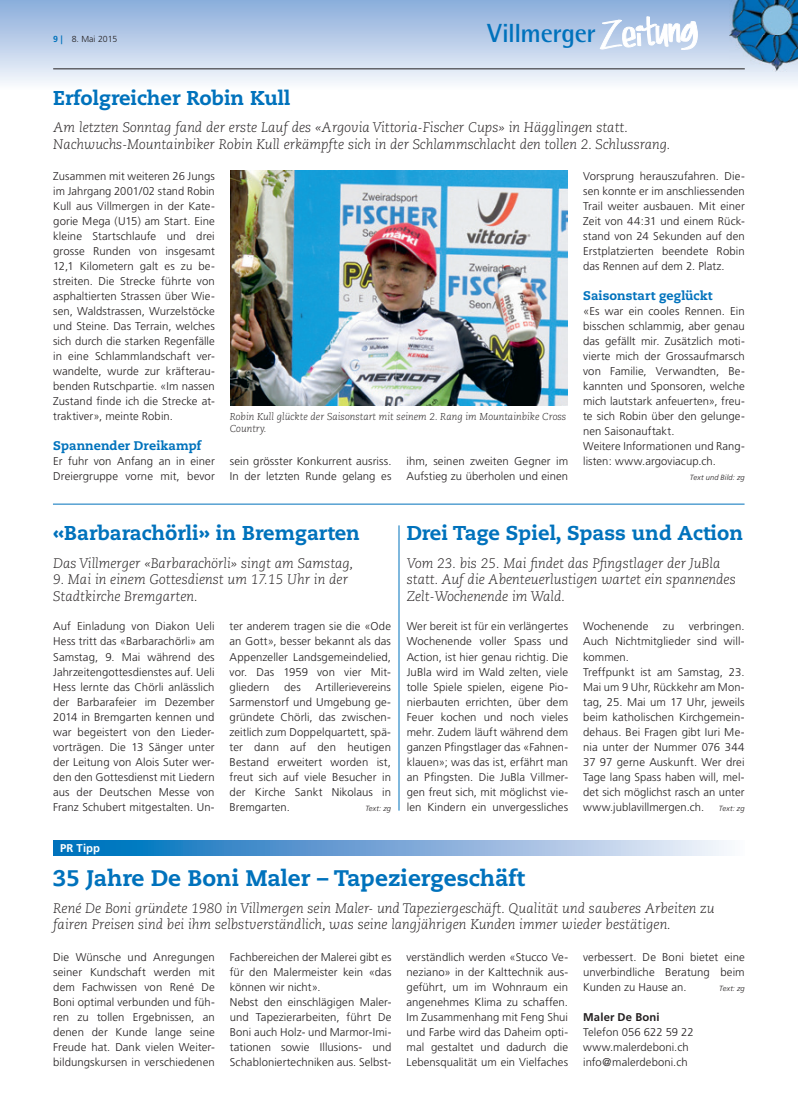
<style>
.page{position:relative;width:798px;height:1117px;background:#fff}
.page>*{position:absolute;margin:0;border:0;box-sizing:border-box;transform-origin:0 0}
.t1{font:700 26.25px "Rotis Semi Sans";letter-spacing:-.02em;color:#0072bc}
.t2{font:800 22.5px "Caecilia";color:#0072bc}
.t3{font:800 20px "Caecilia";color:#0072bc}
.t4{font:italic 300 13.75px/16.5px "Caecilia";color:#231f20}
.t5{font:800 12.5px "Caecilia";letter-spacing:.005em;color:#0072bc}
.t6{font:300 11.25px/15px "Frutiger";letter-spacing:.01em;color:#231f20;text-align:justify}
.t7{font:700 11.25px "Frutiger";letter-spacing:.015em;color:#231f20}
.t8{font:700 11.25px "Frutiger";color:#fff}
.t9{font:italic 300 10px/12px "Caecilia";color:#231f20}
.t10{font:300 8.75px "Frutiger";color:#231f20}
.t11{font:italic 300 7.5px "Frutiger";letter-spacing:.02em;color:#231f20}
.s1{font-weight:700;color:#0072bc}
.s2{font-family:"Myriad";font-weight:700;color:#0072bc}
</style>
<div class="page">
<svg style="left:0;top:0;width:797px;height:83px;background:#bccfe8"></svg>
<svg style="left:600px;top:12px;width:97px;height:45px"></svg>
<img style="left:728px;top:0;width:69px;height:71px">
<hr style="left:53px;top:69px;width:691px;height:1px;background:#231f20">
<svg style="left:53px;top:840px;width:674px;height:15px;background:#73a9d7"></svg>
<img style="left:230px;top:171px;width:337px;height:234px">
<hr style="left:53px;top:503px;width:691px;height:1px;background:#0072bc">
<hr style="left:398px;top:525px;width:1px;height:285px;background:#0072bc">
<p class="t10" style="left:53px;top:34px;width:66px"><span class="s1">9</span> <span class="s2">|</span> 8. Mai 2015</p>
<h1 class="t1" style="left:487px;top:17px;width:110px">Villmerger</h1>
<h3 class="t3" style="left:53px;top:86px;width:238px">Erfolgreicher Robin Kull</h3>
<p class="t4" style="left:53px;top:119px;width:618px">Am letzten Sonntag fand der erste Lauf des «Argovia Vittoria-Fischer Cups» in Hägglingen statt.<br>Nachwuchs-Mountainbiker Robin Kull erkämpfte sich in der Schlammschlacht den tollen 2. Schlussrang.</p>
<p class="t6" style="left:53px;top:169px;width:163px">Zusammen mit weiteren 26 Jungs im Jahrgang 2001/02 stand Robin Kull aus Villmergen in der Kate&shy;gorie Mega (U15) am Start. Eine kleine Startschlaufe und drei gros se Runden von insgesamt 12,1 Kilometern galt es zu be&shy;streiten. Die Strecke führte von asphaltierten Strassen über Wie&shy;sen, Waldstrassen, Wurzelstöcke und Steine. Das Terrain, welches sich durch die starken Regenfälle in eine Schlammlandschaft ver&shy;wandelte, wurde zur kräfterau&shy;benden Rutschpartie. «Im nassen Zustand finde ich die Strecke at&shy;traktiver», meinte Robin.</p>
<p class="t5" style="left:53px;top:438px;width:150px">Spannender Dreikampf</p>
<p class="t6" style="left:53px;top:454px;width:163px">Er fuhr von Anfang an in einer<br>Dreiergruppe vorne mit, bevor</p>
<p class="t6" style="left:230px;top:454px;width:163px">sein grösster Konkurrent ausriss.<br>In der letzten Runde gelang es</p>
<p class="t6" style="left:406px;top:454px;width:163px">ihm, seinen zweiten Gegner im<br>Aufstieg zu überholen und einen</p>
<p class="t6" style="left:583px;top:169px;width:163px">Vorsprung herauszufahren. Die&shy;sen konnte er im anschliessenden Trail weiter ausbauen. Mit einer Zeit von 44:31 und einem Rück&shy;stand von 24 Sekunden auf den Erstplatzierten beendete Robin das Rennen auf dem 2. Platz.</p>
<p class="t5" style="left:583px;top:288px;width:131px">Saisonstart geglückt</p>
<p class="t6" style="left:583px;top:304px;width:163px;text-align:left">«Es war ein cooles Rennen. Ein bisschen schlammig, aber genau das gefällt mir. Zusätzlich moti&shy;vierte mich der Grossaufmarsch von Familie, Verwandten, Be&shy;kannten und Sponsoren, welche mich lautstark anfeuerten», freu&shy;te sich Robin über den gelunge&shy;nen Saisonauftakt.<br>Weitere Informationen und Rang&shy;listen: www.argoviacup.ch.</p>
<p class="t11" style="left:689px;top:473px;width:56px">Text und Bild: zg</p>
<p class="t9" style="left:230px;top:411px;width:338px">Robin Kull glückte der Saisonstart mit seinem 2. Rang im Mountainbike Cross<br>Country.</p>
<h3 class="t3" style="left:53px;top:521px;width:308px">«Barbarachörli» in Bremgarten</h3>
<p class="t4" style="left:53px;top:554px;width:301px">Das Villmerger «Barbarachörli» singt am Samstag,</p>
<p class="t4" style="left:53px;top:571px;width:296px">9. Mai in einem Gottesdienst um 17.15 Uhr in der<br>Stadtkirche Bremgarten.</p>
<p class="t6" style="left:53px;top:619px;width:163px">Auf Einladung von Diakon Ueli Hess tritt das «Barbarachörli» am Samstag, 9. Mai während des Jahrzeitengottesdienstes auf. Ueli Hess lernte das Chörli anlässlich der Barbarafeier im Dezember 2014 in Bremgarten kennen und war begeistert von den Lieder&shy;vorträgen. Die 13 Sänger unter der Leitung von Alois Suter wer&shy;den den Gottesdienst mit Liedern aus der Deutschen Messe von Franz Schubert mitgestalten. Un-</p>
<p class="t6" style="left:229px;top:619px;width:163px">ter anderem tragen sie die «Ode an Gott», besser bekannt als das Appenzeller Landsgemeindelied, vor. Das 1959 von vier Mit&shy;gliedern</p>
<p class="t6" style="left:229px;top:679px;width:163px;text-indent:86px">Artillerievereins Sarmenstorf und Umgebung ge&shy;gründete Chörli, das zwischen&shy;zeitlich zum Doppelquartett, spä&shy;ter dann auf den heutigen Bestand erweitert worden ist, freut sich auf viele Besucher in der Kirche Sankt Nikolaus in Bremgarten.</p>
<p class="t6" style="left:284px;top:679px;width:18px">des</p>
<p class="t11" style="left:365px;top:803px;width:27px">Text: zg</p>
<h3 class="t3" style="left:406px;top:521px;width:337px">Drei Tage Spiel, Spass und Action</h3>
<p class="t4" style="left:406px;top:554px;width:330px">Vom 23. bis 25. Mai findet das Pfingstlager der JuBla statt. Auf die Abenteuerlustigen wartet ein spannendes<br>Zelt-Wochenende im Wald.</p>
<p class="t6" style="left:406px;top:619px;width:163px">Wer bereit ist für ein verlängertes Wochenende voller Spass und Action, ist hier genau richtig. Die JuBla wird im Wald zelten, viele tolle Spiele spielen, eigene Pio&shy;nierbauten errichten, über dem Feuer kochen und noch vieles mehr. Zudem läuft während dem ganzen Pfingstlager das «Fahnen&shy;klauen»; was das ist, erfährt man an Pfingsten. Die JuBla Villmer&shy;gen freut sich, mit möglichst vie&shy;len Kindern ein unvergessliches</p>
<p class="t6" style="left:583px;top:619px;width:67px">Wochenende</p>
<p class="t6" style="left:662px;top:619px;width:13px">zu</p>
<p class="t6" style="left:583px;top:619px;width:163px;text-align:left;text-indent:106px">verbringen.<br>Auch Nichtmitglieder sind will&shy;kommen.<br>Treffpunkt ist am Samstag, 23.<br>Mai um 9 Uhr, Rückkehr am Mon&shy;tag, 25. Mai um 17 Uhr, jeweils beim katholischen Kirchgemein&shy;dehaus. Bei Fragen gibt Iuri Me&shy;nia unter der Nummer 076 344<br>37 97 gerne Auskunft. Wer drei<br>Tage lang Spass haben will, mel&shy;det sich möglichst rasch an unter www.jublavillmergen.ch.</p>
<p class="t11" style="left:718px;top:803px;width:27px">Text: zg</p>
<p class="t8" style="left:60px;top:841px;width:41px">PR Tipp</p>
<h2 class="t2" style="left:53px;top:863px;width:473px">35 Jahre De Boni Maler – Tapeziergeschäft</h2>
<p class="t4" style="left:53px;top:899px;width:662px">René De Boni gründete 1980 in Villmergen sein Maler- und Tapeziergeschäft. Qualität und sauberes Arbeiten zu fairen Preisen sind bei ihm selbstverständlich, was seine langjährigen Kunden immer wieder bestätigen.</p>
<p class="t6" style="left:53px;top:949px;width:163px">Die Wünsche und Anregungen seiner Kundschaft werden mit dem Fachwissen von René De Boni optimal verbunden und füh&shy;ren zu tollen Ergebnissen, an denen der Kunde lange seine Freude hat. Dank vielen Weiter&shy;bildungskursen in verschiedenen</p>
<p class="t6" style="left:230px;top:949px;width:163px;text-align:left">Fachbereichen der Malerei gibt es für den Malermeister kein «das können wir nicht».<br>Nebst den einschlägigen Maler&shy;und Tapezierarbeiten, führt De<br>Boni auch Holz- und Marmor-Imi&shy;tationen sowie Illusions- und<br>Schabloniertechniken aus. Selbst-</p>
<p class="t6" style="left:406px;top:949px;width:163px">verständlich werden «Stucco Ve&shy;neziano» in der Kalttechnik aus&shy;geführt, um im Wohnraum ein angenehmes Klima zu schaffen.<br>Im Zusammenhang mit Feng Shui und Farbe wird das Daheim opti&shy;mal gestaltet und dadurch die Lebensqualität um ein Vielfaches</p>
<p class="t6" style="left:583px;top:949px;width:163px">verbessert. De Boni bietet eine unverbindliche Beratung beim Kunden zu Hause an.</p>
<p class="t11" style="left:718px;top:983px;width:27px">Text: zg</p>
<p class="t7" style="left:583px;top:1009px;width:78px">Maler De Boni</p>
<p class="t6" style="left:583px;top:1024px;width:112px;text-align:left">Telefon 056 622 59 22 www.malerdeboni.ch info@malerdeboni.ch</p>
</div>
